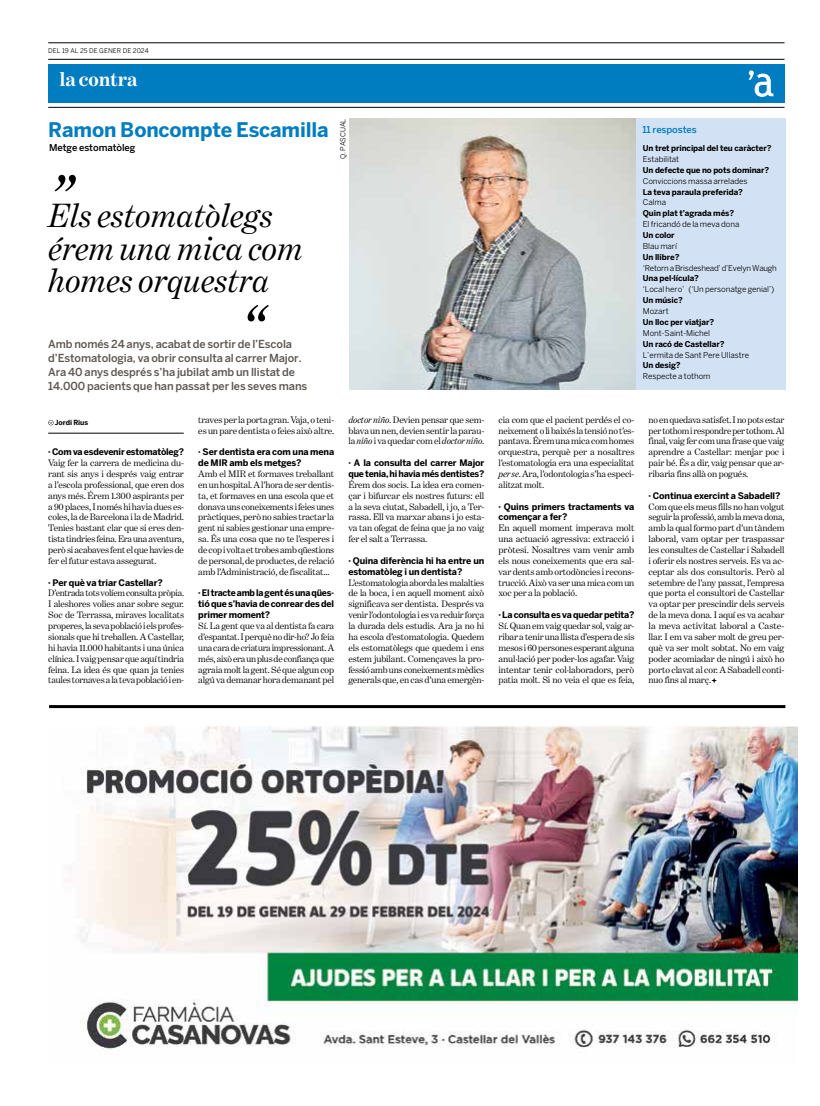
<style>
.page{position:relative;width:820px;height:1106px;background:#fff}
.page>*{position:absolute;margin:0;border:0;box-sizing:border-box;transform-origin:0 0}
.t1{font:italic 60px "Benton Modern One";color:#000}
.t2{font:italic 34px/32.6px "Benton Modern One";letter-spacing:.005em;color:#000}
.t3{font:700 20px "Benton Sans";letter-spacing:-.01em;color:#007dc1}
.t4{font:700 20px "Benton Modern One";letter-spacing:-.005em;color:#fff}
.t5{font:500 11px/14px "Benton Sans";letter-spacing:-.01em;color:#5c5651}
.t6{font:9.5px/10.9px "Benton Modern One";letter-spacing:-.015em;color:#000;text-align:justify}
.t7{font:500 9.5px "Benton Sans";letter-spacing:-.01em;color:#000}
.t8{font:500 9.5px "Benton Sans";letter-spacing:-.01em;color:#007dc1}
.t9{font:700 9px/10.9px "Benton Sans";letter-spacing:-.015em;color:#000}
.t10{font:700 8px "Benton Sans";letter-spacing:-.01em;color:#000}
.t11{font:8px "Benton Sans";letter-spacing:-.005em;color:#000}
.t12{font:8px "Benton Sans";letter-spacing:-.025em;color:#000}
.t13{font:7px "Benton Sans";letter-spacing:-.005em;color:#000}
.t14{font:700 7px "Benton Sans";letter-spacing:-.01em;color:#000}
.t15{font:6.5px "Benton Sans";letter-spacing:.005em;color:#000}
.s1{font-style:italic}
</style>
<div class="page">
<hr style="left:48px;top:107px;width:736px;height:1px;background:#000">
<hr style="left:48px;top:43px;width:736px;height:1px;background:#000">
<hr style="left:48px;top:59px;width:736px;height:1px;background:#000">
<div style="left:48px;top:64px;width:736px;height:39px;background:#007dc1"></div>
<svg style="left:748px;top:70px;width:25px;height:27px"></svg>
<hr style="left:49px;top:705px;width:736px;height:3px;background:#000">
<div style="left:633px;top:119px;width:152px;height:271px;background:#d2e2f4"></div>
<img style="left:349px;top:119px;width:286px;height:271px">
<svg style="left:711px;top:678px;width:5px;height:5px"></svg>
<svg style="left:48px;top:420px;width:6px;height:5px"></svg>
<hr style="left:48px;top:433px;width:136px;height:1px;background:#000">
<img style="left:80px;top:726px;width:717px;height:324px">
<p class="t15" style="left:48px;top:47px;width:102px">DEL 19 AL 25 DE GENER DE 2024</p>
<h3 class="t4" style="left:59px;top:68px;width:80px">la contra</h3>
<h3 class="t3" style="left:48px;top:118px;width:282px">Ramon Boncompte Escamilla</h3>
<p class="t7" style="left:49px;top:142px;width:88px">Metge estomatòleg</p>
<h1 class="t1" style="left:49px;top:162px;width:26px">”</h1>
<h2 class="t2" style="left:48px;top:199px;width:255px">Els estomatòlegs érem una mica com homes orquestra</h2>
<h1 class="t1" style="left:240px;top:293px;width:26px">“</h1>
<p class="t5" style="left:48px;top:337px;width:260px">Amb només 24 anys, acabat de sortir de l’Escola d’Estomatologia, va obrir consulta al carrer Major.<br>Ara 40 anys després s’ha jubilat amb un llistat de 14.000 pacients que han passat per les seves mans</p>
<p class="t13" style="left:338px;top:159px;width:42px;rotate:-90deg">Q. PASCUAL</p>
<p class="t14" style="left:55px;top:418px;width:35px">Jordi Rius</p>
<p class="t9" style="left:48px;top:446px;width:137px">· Com va esdevenir estomatòleg?</p>
<p class="t6" style="left:48px;top:457px;width:137px">Vaig fer la carrera de medicina du&shy;rant sis anys i després vaig entrar a l’escola professional, que eren dos anys més. Érem 1.300 aspirants per a 90 places, I només hi havia dues es&shy;coles, la de Barcelona i la de Madrid.<br>Tenies bastant clar que si eres den&shy;tista tindries feina. Era una aventura, però si acabaves fent el que havies de fer el futur estava assegurat.</p>
<p class="t9" style="left:48px;top:577px;width:116px">· Per què va triar Castellar?</p>
<p class="t6" style="left:48px;top:588px;width:137px">D’entrada tots volíem consulta pròpia.<br>I aleshores volies anar sobre segur.<br>Soc de Terrassa, miraves localitats properes, la seva població i els profes&shy;sionals que hi treballen. A Castellar, hi havia 11.000 habitants i una única clínica. I vaig pensar que aquí tindria feina. La idea és que quan ja tenies taules tornaves a la teva població i en-</p>
<p class="t6" style="left:198px;top:414px;width:137px">traves per la porta gran. Vaja, o teni&shy;es un pare dentista o feies això altre.</p>
<p class="t9" style="left:198px;top:446px;width:137px">· Ser dentista era com una mena de MIR amb els metges?</p>
<p class="t6" style="left:198px;top:468px;width:137px">Amb el MIR et formaves treballant en un hospital. A l’hora de ser dentis&shy;ta, et formaves en una escola que et donava uns coneixements i feies unes pràctiques, però no sabies tractar la gent ni sabies gestionar una empre&shy;sa. És una cosa que no te l’esperes i de cop i volta et trobes amb qüestions de personal, de productes, de relació amb l’Administració, de fiscalitat...</p>
<p class="t9" style="left:198px;top:587px;width:137px;text-align:justify">· El tracte amb la gent és una qües&shy;tió que s’havia de conrear des del primer moment?</p>
<p class="t6" style="left:198px;top:620px;width:137px">Sí. La gent que va al dentista fa cara d’espantat. I perquè no dir-ho? Jo feia una cara de criatura impressionant. A més, això era un plus de confiança que agraia molt la gent. Sé que algun cop algú va demanar hora demanant pel</p>
<p class="t6" style="left:348px;top:414px;width:137px"><span class="s1">doctor niño</span>. Devien pensar que sem&shy;blava un nen, devien sentir la parau&shy;la <span class="s1">niño</span> i va quedar com el <span class="s1">doctor niño</span>.</p>
<p class="t9" style="left:348px;top:457px;width:137px">· A la consulta del carrer Major que tenia, hi havia més dentistes?</p>
<p class="t6" style="left:348px;top:479px;width:137px">Érem dos socis. La idea era comen&shy;çar i bifurcar els nostres futurs: ell a la seva ciutat, Sabadell, i jo, a Ter&shy;rassa. Ell va marxar abans i jo esta&shy;va tan ofegat de feina que ja no vaig fer el salt a Terrassa.</p>
<p class="t9" style="left:348px;top:555px;width:137px">· Quina diferència hi ha entre un estomatòleg i un dentista?</p>
<p class="t6" style="left:348px;top:577px;width:137px">L’estomatologia aborda les malalties de la boca, i en aquell moment això significava ser dentista. Després va venir l’odontologia i es va reduir força la durada dels estudis. Ara ja no hi ha escola d’estomatologia. Quedem els estomatòlegs que quedem i ens estem jubilant. Començaves la pro&shy;fessió amb uns coneixements mèdics generals que, en cas d’una emergèn-</p>
<p class="t8" style="left:642px;top:124px;width:56px">11 respostes</p>
<p class="t10" style="left:642px;top:143px;width:130px">Un tret principal del teu caràcter?</p>
<p class="t11" style="left:642px;top:154px;width:38px">Estabilitat</p>
<p class="t10" style="left:642px;top:165px;width:128px">Un defecte que no pots dominar?</p>
<p class="t11" style="left:642px;top:176px;width:106px">Conviccions massa arrelades</p>
<p class="t10" style="left:642px;top:187px;width:102px">La teva paraula preferida?</p>
<p class="t11" style="left:642px;top:198px;width:25px">Calma</p>
<p class="t10" style="left:642px;top:209px;width:93px">Quin plat t’agrada més?</p>
<p class="t11" style="left:642px;top:219px;width:98px">El fricandó de la meva dona</p>
<p class="t10" style="left:642px;top:230px;width:33px">Un color</p>
<p class="t11" style="left:642px;top:241px;width:36px">Blau marí</p>
<p class="t10" style="left:642px;top:252px;width:38px">Un llibre?</p>
<p class="t12" style="left:642px;top:263px;width:135px">‘Retorn a Brisdeshead’ d’Evelyn Waugh</p>
<p class="t10" style="left:642px;top:274px;width:58px">Una pel·lícula?</p>
<p class="t11" style="left:642px;top:285px;width:133px">‘Local hero’ (‘Un personatge genial’)</p>
<p class="t10" style="left:642px;top:295px;width:42px">Un músic?</p>
<p class="t11" style="left:642px;top:306px;width:27px">Mozart</p>
<p class="t10" style="left:642px;top:317px;width:73px">Un lloc per viatjar?</p>
<p class="t11" style="left:642px;top:328px;width:69px">Mont-Saint-Michel</p>
<p class="t10" style="left:642px;top:339px;width:83px">Un racó de Castellar?</p>
<p class="t11" style="left:642px;top:350px;width:108px">L’ermita de Sant Pere Ullastre</p>
<p class="t10" style="left:642px;top:361px;width:39px">Un desig?</p>
<p class="t11" style="left:642px;top:371px;width:69px">Respecte a tothom</p>
<p class="t6" style="left:498px;top:414px;width:137px">cia com que el pacient perdés el co&shy;neixement o li baixés la tensió no t’es&shy;pantava. Érem una mica com homes orquestra, perquè per a nosaltres l’estomatologia era una especialitat <span class="s1">per se</span>. Ara, l’odontologia s’ha especi&shy;alitzat molt.</p>
<p class="t9" style="left:498px;top:501px;width:137px">· Quins primers tractaments va començar a fer?</p>
<p class="t6" style="left:498px;top:522px;width:137px">En aquell moment imperava molt una actuació agressiva: extracció i pròtesi. Nosaltres vam venir amb els nous coneixements que era sal&shy;var dents amb ortodòncies i recons&shy;trucció. Això va ser una mica com un xoc per a la població.</p>
<p class="t9" style="left:498px;top:609px;width:137px">· La consulta es va quedar petita?</p>
<p class="t6" style="left:498px;top:620px;width:137px">Sí. Quan em vaig quedar sol, vaig ar&shy;ribar a tenir una llista d’espera de sis mesos i 60 persones esperant alguna anul·lació per poder-los agafar. Vaig intentar tenir col·laboradors, però patia molt. Si no veia el que es feia,</p>
<p class="t6" style="left:648px;top:414px;width:137px">no en quedava satisfet. I no pots estar per tothom i respondre per tothom. Al final, vaig fer com una frase que vaig aprendre a Castellar: menjar poc i pair bé. És a dir, vaig pensar que ar&shy;ribaria fins allà on pogués.</p>
<p class="t9" style="left:648px;top:490px;width:133px">· Continua exercint a Sabadell?</p>
<p class="t6" style="left:648px;top:501px;width:137px">Com que els meus fills no han volgut seguir la professió, amb la meva dona, amb la qual formo part d’un tàndem laboral, vam optar per traspassar les consultes de Castellar i Sabadell i oferir els nostres serveis. Es va ac&shy;ceptar als dos consultoris. Però al setembre de l’any passat, l’empresa que porta el consultori de Castellar va optar per prescindir dels serveis de la meva dona. I aquí es va acabar la meva activitat laboral a Caste&shy;llar. I em va saber molt de greu per&shy;què va ser molt sobtat. No em vaig poder acomiadar de ningú i això ho porto clavat al cor. A Sabadell conti&shy;nuo fins al març.</p>
</div>
